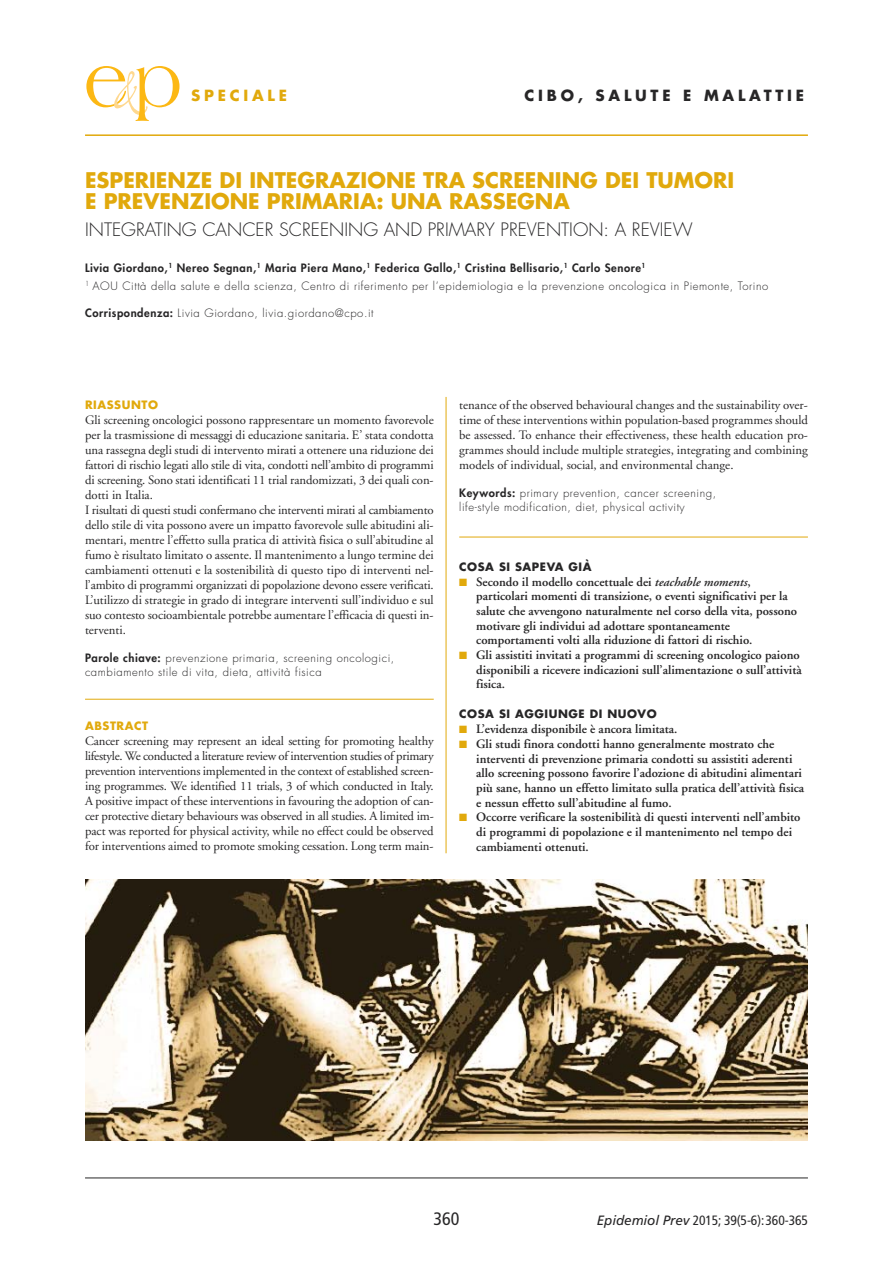
<style>
.page{position:relative;width:893px;height:1263px;background:#fff}
.page>*{position:absolute;margin:0;border:0;box-sizing:border-box;transform-origin:0 0}
.t1{font:700 21px/21px "Futura";color:#e1a90c}
.t2{font:300 18px "Futura";color:#272627}
.t3{font:condensed 18px "Frutiger";color:#272627}
.t4{font:700 15px "Futura";letter-spacing:.25em;color:#272627}
.t5{font:700 15px "Futura";letter-spacing:.25em;color:#e1a90c}
.t6{font:condensed 13.5px "Frutiger";letter-spacing:-.005em;color:#272627}
.t7{font:12.75px/15px "Adobe Garamond";letter-spacing:-.005em;color:#272627;text-align:justify}
.t8{font:600 12.75px/14.7px "Adobe Garamond";color:#272627}
.t9{font:300 11.25px/13.5px "Futura";letter-spacing:.05em;color:#272627}
.t10{font:700 11.25px "Futura";letter-spacing:.05em;color:#272627}
.t11{font:700 11.25px "Futura";letter-spacing:.05em;color:#e1a90c}
.s1{font-weight:800}
.s2{color:#e1a90c}
.s3{font-style:italic}
.s4{font-style:italic;font-stretch:normal}
</style>
<div class="page">
<hr style="left:85px;top:1178px;width:723px;height:1px;background:#272627">
<hr style="left:85px;top:134px;width:723px;height:2px;background:#e1a90c">
<svg style="left:86px;top:66px;width:93px;height:55px"></svg>
<hr style="left:85px;top:699px;width:349px;height:1px;background:#e1a90c">
<hr style="left:459px;top:537px;width:349px;height:1px;background:#e1a90c">
<hr style="left:446px;top:397px;width:1px;height:456px;background:#e1a90c">
<img style="left:85px;top:879px;width:723px;height:261px">
<p class="t5" style="left:191px;top:89px;width:97px">SPECIALE</p>
<p class="t4" style="left:525px;top:89px;width:281px">CIBO, SALUTE E MALATTIE</p>
<h1 class="t1" style="left:85px;top:171px;width:651px">ESPERIENZE DI INTEGRAZIONE TRA SCREENING DEI TUMORI<br>E PREVENZIONE PRIMARIA: UNA RASSEGNA</h1>
<h2 class="t2" style="left:85px;top:221px;width:609px">INTEGRATING CANCER SCREENING AND PRIMARY PREVENTION: A REVIEW</h2>
<p class="t9" style="left:85px;top:260px;width:685px;line-height:18px"><span class="s1">Livia Giordano,</span><sup>1</sup> <span class="s1">Nereo Segnan,</span><sup>1</sup> <span class="s1">Maria Piera Mano,</span><sup>1</sup> <span class="s1">Federica Gallo,</span><sup>1</sup> <span class="s1">Cristina Bellisario,</span><sup>1</sup> <span class="s1">Carlo Senore</span><sup>1<br></sup><sup>1</sup> AOU Città della salute e della scienza, Centro di riferimento per l’epidemiologia e la prevenzione oncologica in Piemonte, Torino</p>
<p class="t9" style="left:85px;top:307px;width:290px"><span class="s1">Corrispondenza:</span> Livia Giordano, livia.giordano@cpo.it</p>
<p class="t11" style="left:85px;top:400px;width:75px">RIASSUNTO</p>
<p class="t7" style="left:85px;top:413px;width:350px;text-align:left">Gli screening oncologici possono rappresentare un momento favorevole per la trasmissione di messaggi di educazione sanitaria. E’ stata condotta una rassegna degli studi di intervento mirati a ottenere una riduzione dei fattori di rischio legati allo stile di vita, condotti nell’ambito di programmi di screening. Sono stati identificati 11 trial randomizzati, 3 dei quali con&shy;dotti in Italia.<br>I risultati di questi studi confermano che interventi mirati al cambiamento dello stile di vita possono avere un impatto favorevole sulle abitudini ali&shy;mentari, mentre l’effetto sulla pratica di attività fisica o sull’abitudine al fumo è risultato limitato o assente. Il mantenimento a lungo termine dei cambiamenti ottenuti e la sostenibilità di questo tipo di interventi nel&shy;l’ambito di programmi organizzati di popolazione devono essere verificati.<br>L’utilizzo di strategie in grado di integrare interventi sull’individuo e sul suo contesto socioambientale potrebbe aumentare l’efficacia di questi in&shy;terventi.</p>
<p class="t9" style="left:85px;top:652px;width:311px"><span class="s1">Parole chiave:</span> prevenzione primaria, screening oncologici, cambiamento stile di vita, dieta, attività fisica</p>
<p class="t11" style="left:85px;top:721px;width:65px">ABSTRACT</p>
<p class="t7" style="left:85px;top:734px;width:350px">Cancer screening may represent an ideal setting for promoting healthy lifestyle. We conducted a literature review of intervention studies of primary prevention interventions implemented in the context of established screen&shy;ing programmes. We identified 11 trials, 3 of which conducted in Italy.<br>A positive impact of these interventions in favouring the adoption of can&shy;cer protective dietary behaviours was observed in all studies. A limited im&shy;pact was reported for physical activity, while no effect could be observed for interventions aimed to promote smoking cessation. Long term main-</p>
<p class="t7" style="left:459px;top:398px;width:350px">tenance of the observed behavioural changes and the sustainability over&shy;time of these interventions within population-based programmes should be assessed. To enhance their effectiveness, these health education pro&shy;grammes should include multiple strategies, integrating and combining models of individual, social, and environmental change.</p>
<p class="t9" style="left:459px;top:487px;width:258px"><span class="s1">Keywords:</span> primary prevention, cancer screening, life-style modification, diet, physical activity</p>
<p class="t10" style="left:459px;top:561px;width:134px">COSA SI SAPEVA GIÀ</p>
<p class="t8" style="left:476px;top:575px;width:322px;text-indent:-17px"><span class="s2">■</span> Secondo il modello concettuale dei <span class="s3">teachable moments</span>, particolari momenti di transizione, o eventi significativi per la salute che avvengono naturalmente nel corso della vita, possono motivare gli individui ad adottare spontaneamente comportamenti volti alla riduzione di fattori di rischio.</p>
<p class="t8" style="left:476px;top:649px;width:327px;text-indent:-17px"><span class="s2">■</span> Gli assistiti invitati a programmi di screening oncologico paiono disponibili a ricevere indicazioni sull’alimentazione o sull’attività fisica.</p>
<p class="t10" style="left:459px;top:709px;width:199px">COSA SI AGGIUNGE DI NUOVO</p>
<p class="t8" style="left:459px;top:723px;width:220px"><span class="s2">■</span> L’evidenza disponibile è ancora limitata.</p>
<p class="t8" style="left:476px;top:737px;width:330px;text-indent:-17px"><span class="s2">■</span> Gli studi finora condotti hanno generalmente mostrato che interventi di prevenzione primaria condotti su assistiti aderenti allo screening possono favorire l’adozione di abitudini alimentari più sane, hanno un effetto limitato sulla pratica dell’attività fisica e nessun effetto sull’abitudine al fumo.</p>
<p class="t8" style="left:476px;top:811px;width:326px;text-indent:-17px"><span class="s2">■</span> Occorre verificare la sostenibilità di questi interventi nell’ambito di programmi di popolazione e il mantenimento nel tempo dei cambiamenti ottenuti.</p>
<h2 class="t3" style="left:434px;top:1212px;width:27px">360</h2>
<p class="t6" style="left:597px;top:1215px;width:213px"><span class="s4">Epidemiol Prev</span> 2015; 39(5-6):360-365</p>
</div>
